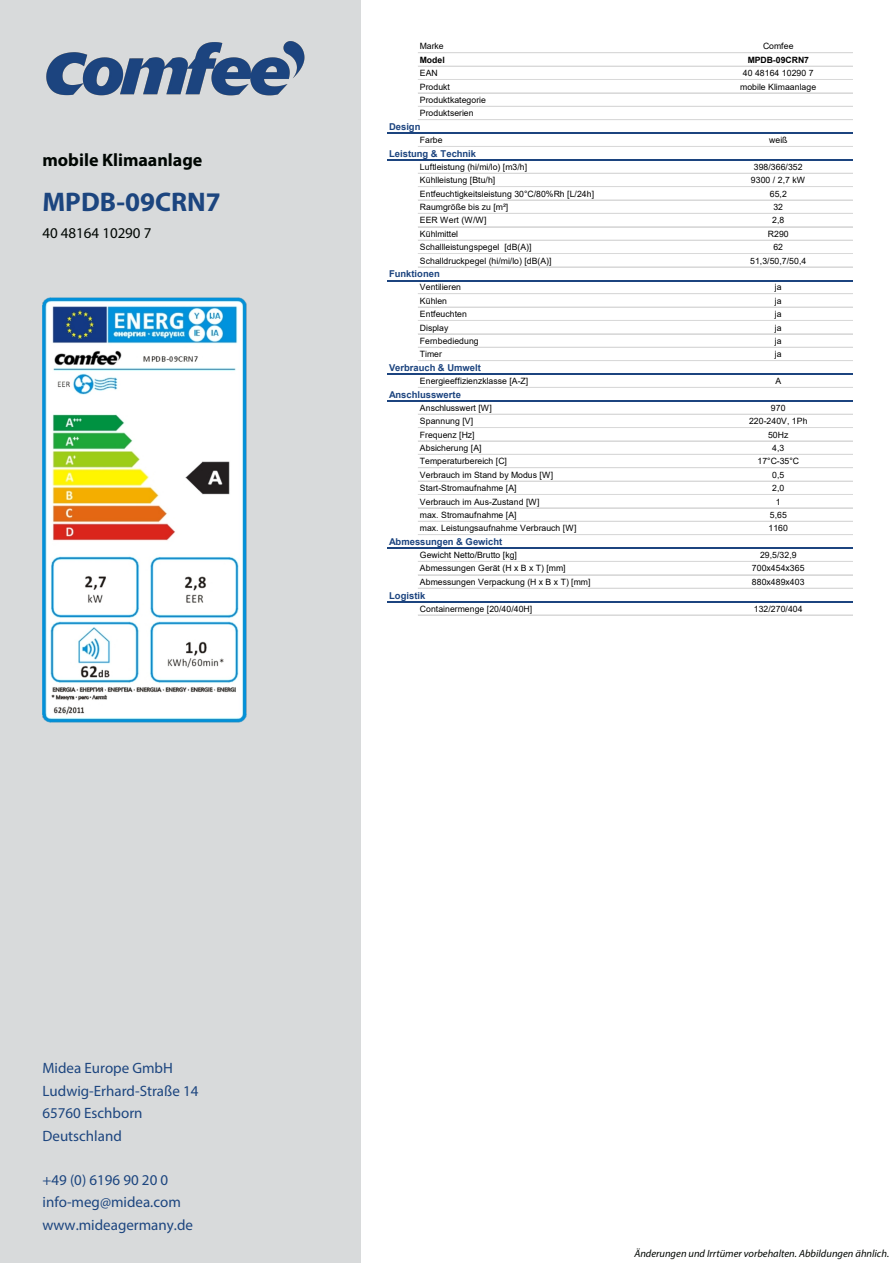
<style>
.page{position:relative;width:893px;height:1263px;background:#fff}
.page>*{position:absolute;margin:0;border:0;box-sizing:border-box;transform-origin:0 0}
.t1{font:700 27px "Myriad Pro";color:#1c457f}
.t2{font:700 18px "Myriad Pro";color:#000602}
.t3{font:15px/22.5px "Myriad Pro";color:#1c457f}
.t4{font:15px "Myriad Pro";letter-spacing:-.005em;color:#000602}
.t5{font:italic 10.5px "Myriad Pro";letter-spacing:.005em;color:#000602}
.t6{font:700 9.45px "Arial";letter-spacing:.005em;color:#1c447f}
.t7{font:8.7px/13.4px "Arial";letter-spacing:.01em;color:#000}
.t8{font:700 8.7px "Arial";letter-spacing:-.005em;color:#000}
</style>
<div class="page">
<div style="left:0;top:0;width:361px;height:1263px;background:#d8dadb"></div>
<hr style="left:418px;top:52px;width:434px;height:1px;background:#d9d9d9">
<hr style="left:418px;top:53px;width:434px;height:1px;background:#d9d9d9">
<hr style="left:418px;top:66px;width:434px;height:1px;background:#d9d9d9">
<hr style="left:418px;top:79px;width:434px;height:1px;background:#d9d9d9">
<hr style="left:418px;top:93px;width:434px;height:1px;background:#d9d9d9">
<hr style="left:418px;top:106px;width:434px;height:1px;background:#d9d9d9">
<hr style="left:418px;top:119px;width:434px;height:1px;background:#d9d9d9">
<hr style="left:418px;top:120px;width:434px;height:1px;background:#d9d9d9">
<hr style="left:387px;top:133px;width:465px;height:1px;background:#1c447f">
<hr style="left:418px;top:146px;width:434px;height:1px;background:#d9d9d9">
<hr style="left:387px;top:159px;width:465px;height:2px;background:#1c447f">
<hr style="left:418px;top:173px;width:434px;height:1px;background:#d9d9d9">
<hr style="left:418px;top:186px;width:434px;height:1px;background:#d9d9d9">
<hr style="left:418px;top:200px;width:434px;height:1px;background:#d9d9d9">
<hr style="left:418px;top:213px;width:434px;height:1px;background:#d9d9d9">
<hr style="left:418px;top:226px;width:434px;height:1px;background:#d9d9d9">
<hr style="left:418px;top:227px;width:434px;height:1px;background:#d9d9d9">
<hr style="left:418px;top:240px;width:434px;height:1px;background:#d9d9d9">
<hr style="left:418px;top:253px;width:434px;height:1px;background:#d9d9d9">
<hr style="left:418px;top:267px;width:434px;height:1px;background:#d9d9d9">
<hr style="left:387px;top:280px;width:465px;height:1px;background:#1c447f">
<hr style="left:418px;top:293px;width:434px;height:1px;background:#d9d9d9">
<hr style="left:418px;top:294px;width:434px;height:1px;background:#d9d9d9">
<hr style="left:418px;top:307px;width:434px;height:1px;background:#d9d9d9">
<hr style="left:418px;top:320px;width:434px;height:1px;background:#d9d9d9">
<hr style="left:418px;top:334px;width:434px;height:1px;background:#d9d9d9">
<hr style="left:418px;top:347px;width:434px;height:1px;background:#d9d9d9">
<hr style="left:418px;top:360px;width:434px;height:1px;background:#d9d9d9">
<hr style="left:387px;top:373px;width:465px;height:2px;background:#1c447f">
<hr style="left:418px;top:387px;width:434px;height:1px;background:#d9d9d9">
<hr style="left:387px;top:400px;width:465px;height:2px;background:#1c447f">
<hr style="left:418px;top:414px;width:434px;height:1px;background:#d9d9d9">
<hr style="left:418px;top:427px;width:434px;height:1px;background:#d9d9d9">
<hr style="left:418px;top:441px;width:434px;height:1px;background:#d9d9d9">
<hr style="left:418px;top:454px;width:434px;height:1px;background:#d9d9d9">
<hr style="left:418px;top:467px;width:434px;height:1px;background:#d9d9d9">
<hr style="left:418px;top:468px;width:434px;height:1px;background:#d9d9d9">
<hr style="left:418px;top:481px;width:434px;height:1px;background:#d9d9d9">
<hr style="left:418px;top:494px;width:434px;height:1px;background:#d9d9d9">
<hr style="left:418px;top:508px;width:434px;height:1px;background:#d9d9d9">
<hr style="left:418px;top:521px;width:434px;height:1px;background:#d9d9d9">
<hr style="left:418px;top:534px;width:434px;height:1px;background:#d9d9d9">
<hr style="left:387px;top:547px;width:465px;height:2px;background:#1c447f">
<hr style="left:418px;top:561px;width:434px;height:1px;background:#d9d9d9">
<hr style="left:418px;top:574px;width:434px;height:1px;background:#d9d9d9">
<hr style="left:418px;top:575px;width:434px;height:1px;background:#d9d9d9">
<hr style="left:418px;top:588px;width:434px;height:1px;background:#d9d9d9">
<hr style="left:387px;top:601px;width:465px;height:2px;background:#1c447f">
<hr style="left:418px;top:615px;width:434px;height:1px;background:#d9d9d9">
<img style="left:43px;top:298px;width:203px;height:425px">
<img style="left:46px;top:41px;width:259px;height:55px">
<h2 class="t2" style="left:43px;top:152px;width:161px">mobile Klimaanlage</h2>
<h1 class="t1" style="left:43px;top:191px;width:180px">MPDB-09CRN7</h1>
<h3 class="t4" style="left:43px;top:227px;width:110px">40 48164 10290 7</h3>
<p class="t7" style="left:420px;top:40px;width:25px">Marke</p>
<p class="t7" style="left:763px;top:40px;width:32px">Comfee</p>
<p class="t8" style="left:420px;top:55px;width:26px">Model</p>
<p class="t8" style="left:748px;top:55px;width:63px">MPDB-09CRN7</p>
<p class="t7" style="left:420px;top:66px;width:19px">EAN</p>
<p class="t7" style="left:743px;top:66px;width:72px">40 48164 10290 7</p>
<p class="t7" style="left:420px;top:80px;width:32px">Produkt</p>
<p class="t7" style="left:740px;top:80px;width:77px">mobile Klimaanlage</p>
<p class="t7" style="left:420px;top:93px;width:67px">Produktkategorie<br>Produktserien</p>
<p class="t6" style="left:389px;top:122px;width:33px">Design</p>
<p class="t7" style="left:420px;top:133px;width:24px">Farbe</p>
<p class="t7" style="left:769px;top:133px;width:20px">weiß</p>
<p class="t6" style="left:389px;top:148px;width:89px">Leistung &amp; Technik</p>
<p class="t7" style="left:420px;top:160px;width:109px">Luftleistung (hi/mi/lo) [m3/h]</p>
<p class="t7" style="left:754px;top:160px;width:50px">398/366/352</p>
<p class="t7" style="left:420px;top:174px;width:77px">Kühlleistung [Btu/h]</p>
<p class="t7" style="left:751px;top:174px;width:56px">9300 / 2,7 kW</p>
<p class="t7" style="left:420px;top:187px;width:176px">Entfeuchtigkeitsleistung 30°C/80%Rh [L/24h]</p>
<p class="t7" style="left:770px;top:187px;width:19px">65,2</p>
<p class="t7" style="left:420px;top:200px;width:90px">Raumgröße bis zu [m²]<br>EER Wert (W/W]</p>
<p class="t7" style="left:772px;top:214px;width:14px">2,8</p>
<p class="t7" style="left:420px;top:227px;width:40px">Kühlmittel</p>
<p class="t7" style="left:768px;top:227px;width:22px">R290</p>
<p class="t7" style="left:420px;top:240px;width:133px">Schallleistungspegel [dB(A)]<br>Schalldruckpegel (hi/mi/lo) [dB(A)]</p>
<p class="t7" style="left:750px;top:254px;width:58px">51,3/50,7/50,4</p>
<p class="t6" style="left:389px;top:269px;width:52px">Funktionen</p>
<p class="t7" style="left:420px;top:281px;width:60px">Ventilieren<br>Kühlen<br>Entfeuchten<br>Display<br>Fernbediedung<br>Timer</p>
<p class="t6" style="left:389px;top:362px;width:93px">Verbrauch &amp; Umwelt</p>
<p class="t7" style="left:420px;top:374px;width:110px">Energieeffizienzklasse [A-Z]</p>
<p class="t6" style="left:389px;top:389px;width:73px">Anschlusswerte</p>
<p class="t7" style="left:420px;top:401px;width:74px">Anschlusswert [W]</p>
<p class="t7" style="left:771px;top:401px;width:16px">970</p>
<p class="t7" style="left:420px;top:414px;width:55px">Spannung [V]</p>
<p class="t7" style="left:749px;top:414px;width:60px">220-240V, 1Ph</p>
<p class="t7" style="left:420px;top:428px;width:56px">Frequenz [Hz]</p>
<p class="t7" style="left:768px;top:428px;width:22px">50Hz</p>
<p class="t7" style="left:420px;top:441px;width:63px">Absicherung [A]</p>
<p class="t7" style="left:772px;top:441px;width:14px">4,3</p>
<p class="t7" style="left:420px;top:455px;width:89px">Temperaturbereich [C]</p>
<p class="t7" style="left:757px;top:455px;width:43px">17°C-35°C</p>
<p class="t7" style="left:420px;top:468px;width:135px">Verbrauch im Stand by Modus [W]</p>
<p class="t7" style="left:772px;top:468px;width:14px">0,5</p>
<p class="t7" style="left:420px;top:481px;width:98px">Start-Stromaufnahme [A]</p>
<p class="t7" style="left:772px;top:481px;width:14px">2,0</p>
<p class="t7" style="left:420px;top:495px;width:121px">Verbrauch im Aus-Zustand [W] max. Stromaufnahme [A]</p>
<p class="t7" style="left:770px;top:508px;width:19px">5,65</p>
<p class="t7" style="left:420px;top:522px;width:158px">max. Leistungsaufnahme Verbrauch [W]</p>
<p class="t7" style="left:768px;top:522px;width:21px">1160</p>
<p class="t6" style="left:389px;top:536px;width:115px">Abmessungen &amp; Gewicht</p>
<p class="t7" style="left:420px;top:548px;width:99px">Gewicht Netto/Brutto [kg]</p>
<p class="t7" style="left:760px;top:548px;width:38px">29,5/32,9</p>
<p class="t7" style="left:420px;top:562px;width:147px">Abmessungen Gerät (H x B x T) [mm]</p>
<p class="t7" style="left:752px;top:562px;width:54px">700x454x365</p>
<p class="t7" style="left:420px;top:575px;width:172px">Abmessungen Verpackung (H x B x T) [mm]</p>
<p class="t7" style="left:752px;top:575px;width:54px">880x489x403</p>
<p class="t6" style="left:389px;top:590px;width:38px">Logistik</p>
<p class="t7" style="left:420px;top:602px;width:114px">Containermenge [20/40/40H]</p>
<p class="t7" style="left:754px;top:602px;width:50px">132/270/404</p>
<h3 class="t3" style="left:43px;top:1058px;width:157px">Midea Europe GmbH<br>Ludwig-Erhard-Straße 14<br>65760 Eschborn<br>Deutschland</h3>
<h3 class="t3" style="left:43px;top:1170px;width:152px">+49 (0) 6196 90 20 0 info-meg@midea.com www.mideagermany.de</h3>
<p class="t5" style="left:634px;top:1249px;width:256px">Änderungen und Irrtümer vorbehalten. Abbildungen ähnlich.</p>
</div>
